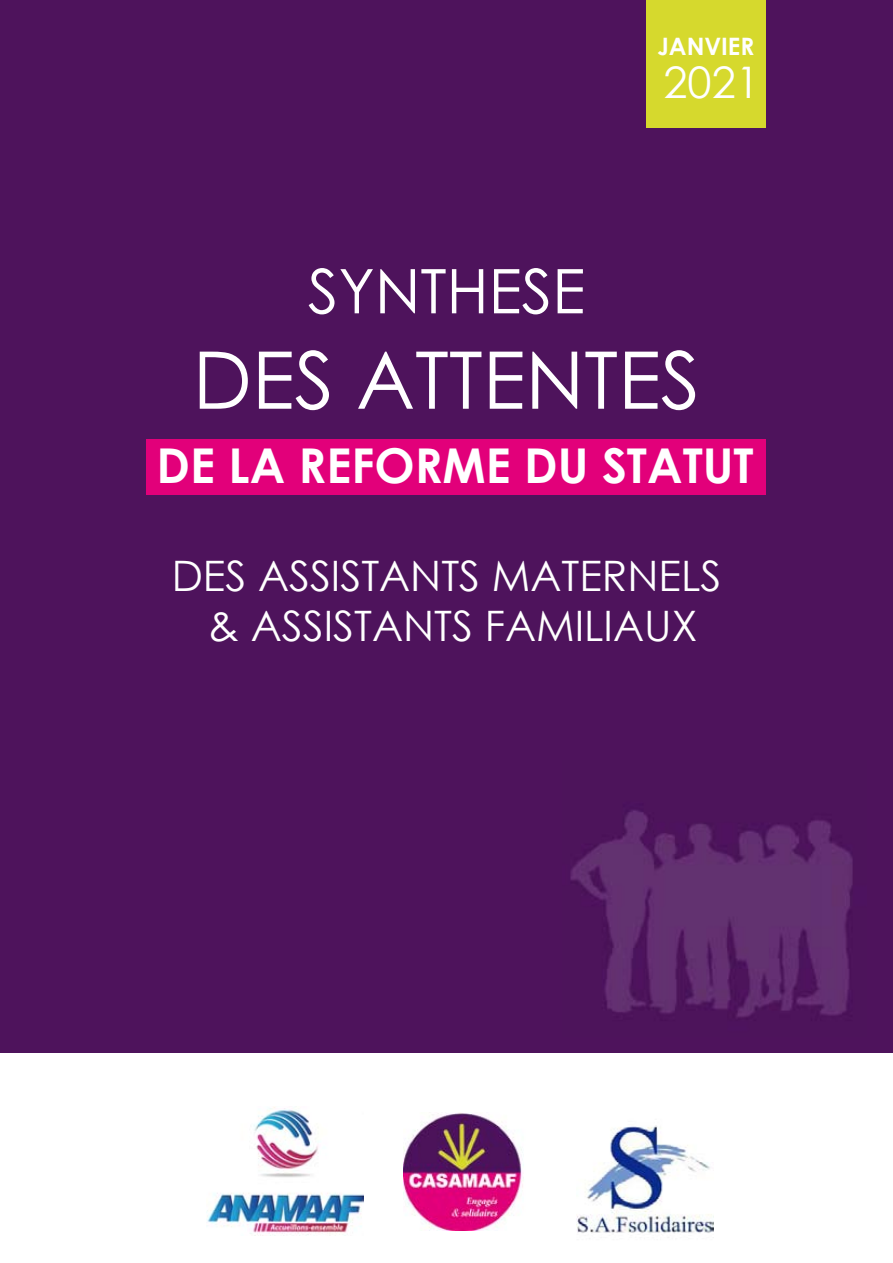
<style>
.page{position:relative;width:893px;height:1263px;background:#fff}
.page>*{position:absolute;margin:0;border:0;box-sizing:border-box;transform-origin:0 0}
.t1{font:79.5px "Century Gothic";color:#fff}
.t2{font:61.5px "Century Gothic";color:#fff}
.t3{font:700 48px "Century Gothic";color:#fff}
.t4{font:43.5px "Century Gothic";color:#fff}
.t5{font:42px/50.4px "Century Gothic";color:#fff;text-align:center}
.t6{font:700 24px "Century Gothic";color:#fff}
</style>
<div class="page">
<div style="left:0;top:0;width:893px;height:1053px;background:#4e135c"></div>
<img style="left:570px;top:810px;width:283px;height:207px">
<div style="left:146px;top:439px;width:619px;height:55px;background:#e2007a"></div>
<img style="left:403px;top:1112px;width:121px;height:119px">
<img style="left:207px;top:1107px;width:156px;height:129px">
<div style="left:646px;top:0;width:119px;height:128px;background:#d6d92d"></div>
<img style="left:576px;top:1125px;width:137px;height:108px">
<p class="t6" style="left:657px;top:28px;width:98px">JANVIER</p>
<p class="t4" style="left:663px;top:52px;width:98px">2021</p>
<h2 class="t2" style="left:308px;top:248px;width:279px">SYNTHESE</h2>
<h1 class="t1" style="left:193px;top:324px;width:509px">DES ATTENTES</h1>
<p class="t3" style="left:157px;top:429px;width:599px">DE LA REFORME DU STATUT</p>
<p class="t5" style="left:172px;top:549px;width:551px">DES ASSISTANTS MATERNELS &amp; ASSISTANTS FAMILIAUX</p>
</div>
